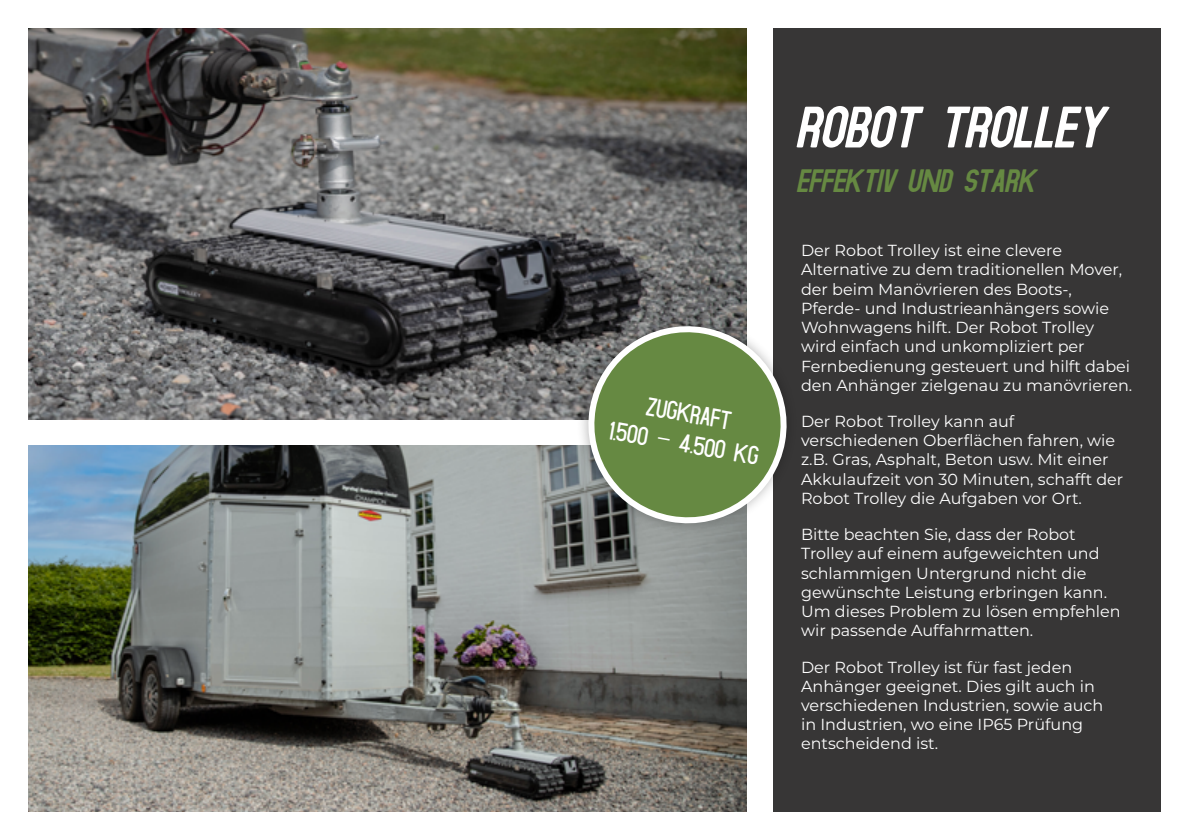
<style>
.page{position:relative;width:1191px;height:840px;background:#fff}
.page>*{position:absolute;margin:0;border:0;box-sizing:border-box;transform-origin:0 0}
.t1{font:italic 900 72px "Ansen";color:#fff}
.t2{font:italic 900 40px "Ansen";color:#668942}
.t3{font:700 32px/30px "Ansen";color:#fff;text-align:center}
.t4{font:16px/19.2px "Montserrat";color:#fff}
</style>
<div class="page">
<img style="left:28px;top:28px;width:718px;height:392px">
<img style="left:28px;top:445px;width:718px;height:366px">
<div style="left:772px;top:28px;width:388px;height:783px;background:#373636"></div>
<svg style="left:559px;top:296px;width:214px;height:257px;background:#767878"></svg>
<svg style="left:577px;top:314px;width:210px;height:213px;background:#788d63"></svg>
<h3 class="t3" style="left:617px;top:384px;width:153px;rotate:10deg">Zugkraft<br>1.500 – 4.500 kg</h3>
<h1 class="t1" style="left:801px;top:83px;width:309px">Robot Trolley</h1>
<h2 class="t2" style="left:799px;top:156px;width:240px">Effektiv und stark</h2>
<p class="t4" style="left:801px;top:240px;width:333px">Der Robot Trolley ist eine clevere Alternative zu dem traditionellen Mover, der beim Manövrieren des Boots-, Pferde- und Industrieanhängers sowie Wohnwagens hilft. Der Robot Trolley wird einfach und unkompliziert per Fernbedienung gesteuert und hilft dabei den Anhänger zielgenau zu manövrieren.</p>
<p class="t4" style="left:801px;top:411px;width:324px">Der Robot Trolley kann auf verschiedenen Oberflächen fahren, wie z.B. Gras, Asphalt, Beton usw. Mit einer Akkulaufzeit von 30 Minuten, schafft der Robot Trolley die Aufgaben vor Ort.</p>
<p class="t4" style="left:801px;top:524px;width:321px">Bitte beachten Sie, dass der Robot Trolley auf einem aufgeweichten und schlammigen Untergrund nicht die gewünschte Leistung erbringen kann.<br>Um dieses Problem zu lösen empfehlen wir passende Auffahrmatten.</p>
<p class="t4" style="left:801px;top:656px;width:304px">Der Robot Trolley ist für fast jeden Anhänger geeignet. Dies gilt auch in verschiedenen Industrien, sowie auch in Industrien, wo eine IP65 Prüfung entscheidend ist.</p>
</div>
